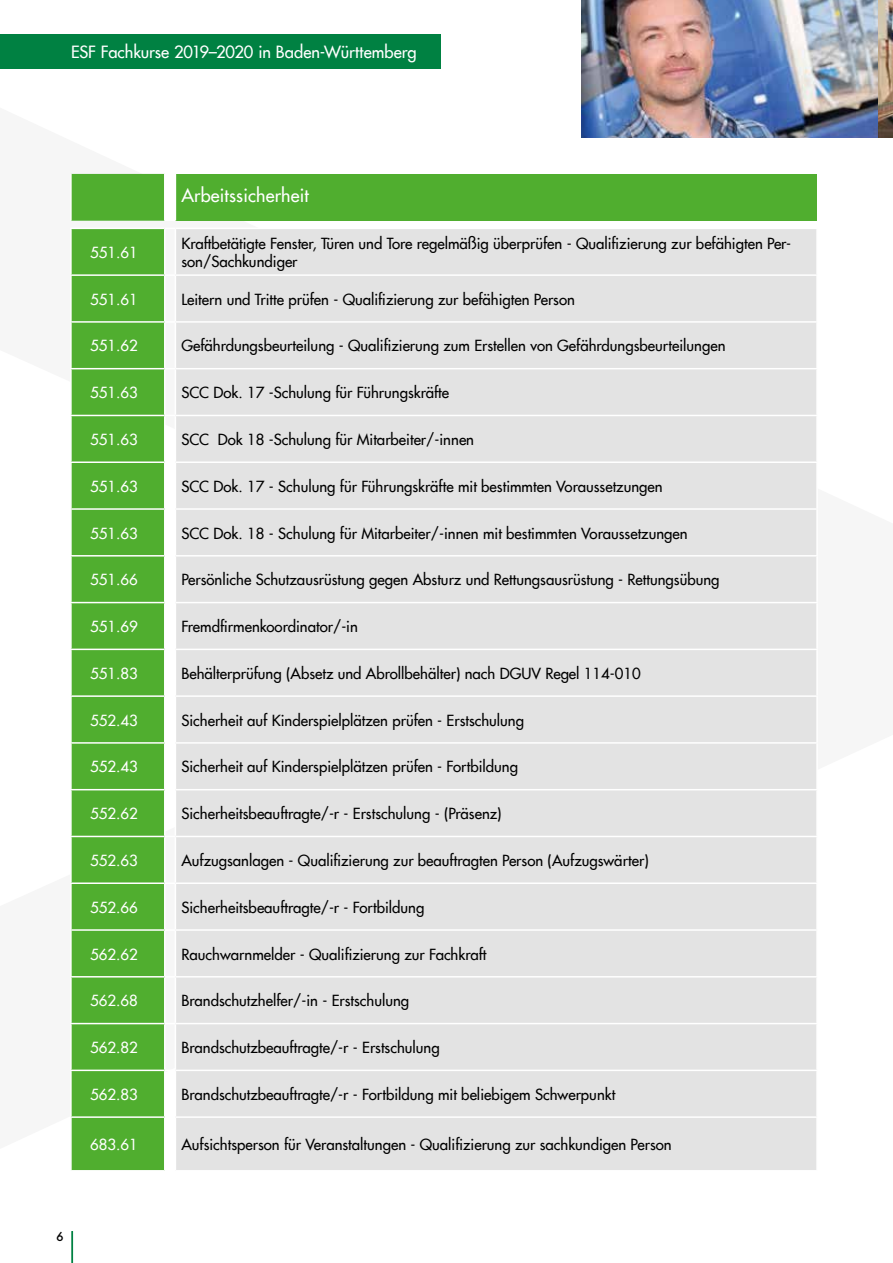
<style>
.page{position:relative;width:893px;height:1263px;background:#fff}
.page>*{position:absolute;margin:0;border:0;box-sizing:border-box;transform-origin:0 0}
.t1{font:500 18px "Futura Com";letter-spacing:.01em;color:#fff}
.t2{font:500 16.5px "Futura Com";letter-spacing:-.005em;color:#fff}
.t3{font:500 15px/18px "Futura Com";color:#000}
.t4{font:500 15px "Futura Com";color:#fff}
.t5{font:500 13.5px "Futura TOT";color:#000}
</style>
<div class="page">
<div style="left:0;top:34px;width:440px;height:34px;background:#008142"></div>
<img style="left:581px;top:0;width:297px;height:108px">
<svg style="left:878px;top:0;width:15px;height:108px;background:#b6a18a"></svg>
<svg style="left:70px;top:108px;width:823px;height:66px"></svg>
<hr style="left:72px;top:1231px;width:1px;height:32px;background:#008142">
<div style="left:72px;top:174px;width:92px;height:996px;background:#50ae2f"></div>
<div style="left:175px;top:174px;width:642px;height:47px;background:#50ae2f"></div>
<div style="left:176px;top:229px;width:640px;height:941px;background:#e3e3e3"></div>
<hr style="left:175px;top:174px;width:1px;height:47px;background:#fff">
<hr style="left:70px;top:274px;width:95px;height:2px;background:#fff">
<hr style="left:175px;top:274px;width:643px;height:2px;background:#fff">
<hr style="left:70px;top:321px;width:95px;height:2px;background:#fff">
<hr style="left:175px;top:321px;width:643px;height:2px;background:#fff">
<hr style="left:70px;top:368px;width:95px;height:1px;background:#fff">
<hr style="left:175px;top:368px;width:643px;height:1px;background:#fff">
<hr style="left:70px;top:415px;width:95px;height:1px;background:#fff">
<hr style="left:175px;top:415px;width:643px;height:1px;background:#fff">
<hr style="left:70px;top:461px;width:95px;height:2px;background:#fff">
<hr style="left:175px;top:461px;width:643px;height:2px;background:#fff">
<hr style="left:70px;top:508px;width:95px;height:2px;background:#fff">
<hr style="left:175px;top:508px;width:643px;height:2px;background:#fff">
<hr style="left:70px;top:555px;width:95px;height:1px;background:#fff">
<hr style="left:175px;top:555px;width:643px;height:1px;background:#fff">
<hr style="left:70px;top:602px;width:95px;height:1px;background:#fff">
<hr style="left:175px;top:602px;width:643px;height:1px;background:#fff">
<hr style="left:70px;top:649px;width:95px;height:1px;background:#fff">
<hr style="left:175px;top:649px;width:643px;height:1px;background:#fff">
<hr style="left:70px;top:695px;width:95px;height:2px;background:#fff">
<hr style="left:175px;top:695px;width:643px;height:2px;background:#fff">
<hr style="left:70px;top:742px;width:95px;height:2px;background:#fff">
<hr style="left:175px;top:742px;width:643px;height:2px;background:#fff">
<hr style="left:70px;top:789px;width:95px;height:1px;background:#fff">
<hr style="left:175px;top:789px;width:643px;height:1px;background:#fff">
<hr style="left:70px;top:836px;width:95px;height:1px;background:#fff">
<hr style="left:175px;top:836px;width:643px;height:1px;background:#fff">
<hr style="left:70px;top:882px;width:95px;height:2px;background:#fff">
<hr style="left:175px;top:882px;width:643px;height:2px;background:#fff">
<hr style="left:70px;top:929px;width:95px;height:2px;background:#fff">
<hr style="left:175px;top:929px;width:643px;height:2px;background:#fff">
<hr style="left:70px;top:976px;width:95px;height:1px;background:#fff">
<hr style="left:175px;top:976px;width:643px;height:1px;background:#fff">
<hr style="left:70px;top:1023px;width:95px;height:1px;background:#fff">
<hr style="left:175px;top:1023px;width:643px;height:1px;background:#fff">
<hr style="left:70px;top:1069px;width:95px;height:2px;background:#fff">
<hr style="left:175px;top:1069px;width:643px;height:2px;background:#fff">
<hr style="left:70px;top:1116px;width:95px;height:2px;background:#fff">
<hr style="left:175px;top:1116px;width:643px;height:2px;background:#fff">
<hr style="left:70px;top:228px;width:95px;height:1px;background:#fff">
<p class="t2" style="left:71px;top:39px;width:347px">ESF Fachkurse 2019–2020 in Baden-Württemberg</p>
<p class="t1" style="left:181px;top:182px;width:129px">Arbeitssicherheit</p>
<p class="t4" style="left:90px;top:241px;width:49px">551.61</p>
<p class="t3" style="left:181px;top:234px;width:611px">Kraftbetätigte Fenster, Türen und Tore regelmäßig überprüfen - Qualifizierung zur befähigten Per&shy;son/Sachkundiger</p>
<p class="t4" style="left:90px;top:288px;width:49px">551.61</p>
<p class="t3" style="left:181px;top:289px;width:395px">Leitern und Tritte prüfen - Qualifizierung zur befähigten Person</p>
<p class="t4" style="left:90px;top:335px;width:49px">551.62</p>
<p class="t3" style="left:181px;top:336px;width:546px">Gefährdungsbeurteilung - Qualifizierung zum Erstellen von Gefährdungsbeurteilungen</p>
<p class="t4" style="left:90px;top:382px;width:49px">551.63</p>
<p class="t3" style="left:181px;top:383px;width:269px">SCC Dok. 17 -Schulung für Führungskräfte</p>
<p class="t4" style="left:90px;top:428px;width:49px">551.63</p>
<p class="t3" style="left:181px;top:430px;width:294px">SCC Dok 18 -Schulung für Mitarbeiter/-innen</p>
<p class="t4" style="left:90px;top:475px;width:49px">551.63</p>
<p class="t3" style="left:181px;top:476px;width:483px">SCC Dok. 17 - Schulung für Führungskräfte mit bestimmten Voraussetzungen</p>
<p class="t4" style="left:90px;top:522px;width:49px">551.63</p>
<p class="t3" style="left:181px;top:523px;width:508px">SCC Dok. 18 - Schulung für Mitarbeiter/-innen mit bestimmten Voraussetzungen</p>
<p class="t4" style="left:90px;top:569px;width:49px">551.66</p>
<p class="t3" style="left:181px;top:570px;width:540px">Persönliche Schutzausrüstung gegen Absturz und Rettungsausrüstung - Rettungsübung</p>
<p class="t4" style="left:90px;top:615px;width:49px">551.69</p>
<p class="t3" style="left:181px;top:617px;width:178px">Fremdfirmenkoordinator/-in</p>
<p class="t4" style="left:90px;top:662px;width:49px">551.83</p>
<p class="t3" style="left:181px;top:664px;width:461px">Behälterprüfung (Absetz und Abrollbehälter) nach DGUV Regel 114-010</p>
<p class="t4" style="left:90px;top:709px;width:49px">552.43</p>
<p class="t3" style="left:181px;top:710px;width:344px">Sicherheit auf Kinderspielplätzen prüfen - Erstschulung</p>
<p class="t4" style="left:90px;top:756px;width:49px">552.43</p>
<p class="t3" style="left:181px;top:757px;width:338px">Sicherheit auf Kinderspielplätzen prüfen - Fortbildung</p>
<p class="t4" style="left:90px;top:802px;width:49px">552.62</p>
<p class="t3" style="left:181px;top:804px;width:322px">Sicherheitsbeauftragte/-r - Erstschulung - (Präsenz)</p>
<p class="t4" style="left:90px;top:849px;width:49px">552.63</p>
<p class="t3" style="left:181px;top:851px;width:469px">Aufzugsanlagen - Qualifizierung zur beauftragten Person (Aufzugswärter)</p>
<p class="t4" style="left:90px;top:896px;width:49px">552.66</p>
<p class="t3" style="left:181px;top:897px;width:244px">Sicherheitsbeauftragte/-r - Fortbildung</p>
<p class="t4" style="left:90px;top:943px;width:49px">562.62</p>
<p class="t3" style="left:181px;top:944px;width:307px">Rauchwarnmelder - Qualifizierung zur Fachkraft</p>
<p class="t4" style="left:90px;top:990px;width:49px">562.68</p>
<p class="t3" style="left:181px;top:991px;width:229px">Brandschutzhelfer/-in - Erstschulung</p>
<p class="t4" style="left:90px;top:1036px;width:49px">562.82</p>
<p class="t3" style="left:181px;top:1038px;width:260px">Brandschutzbeauftragte/-r - Erstschulung</p>
<p class="t4" style="left:90px;top:1083px;width:49px">562.83</p>
<p class="t3" style="left:181px;top:1085px;width:435px">Brandschutzbeauftragte/-r - Fortbildung mit beliebigem Schwerpunkt</p>
<p class="t4" style="left:90px;top:1133px;width:49px">683.61</p>
<p class="t3" style="left:181px;top:1135px;width:492px">Aufsichtsperson für Veranstaltungen - Qualifizierung zur sachkundigen Person</p>
<p class="t5" style="left:56px;top:1228px;width:9px">6</p>
</div>
